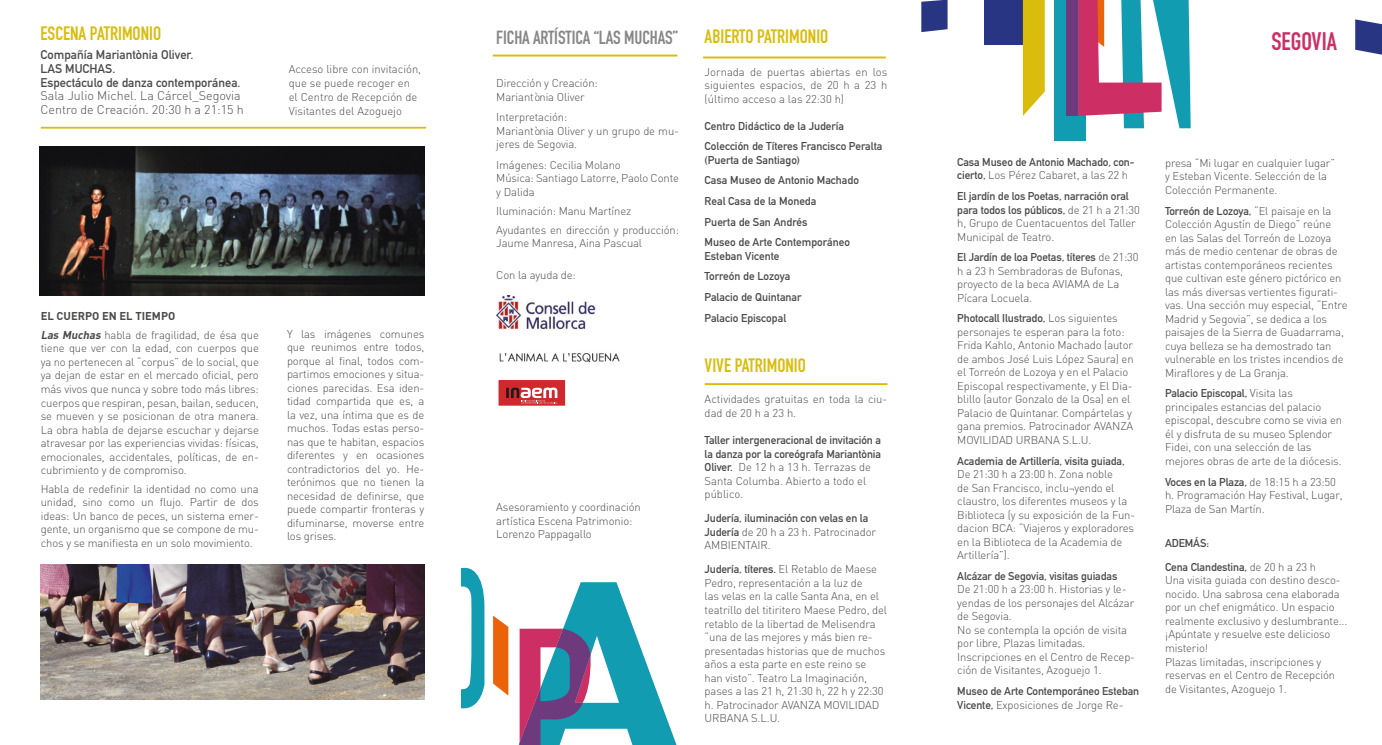
<style>
.page{position:relative;width:1382px;height:745px;background:#fff}
.page>*{position:absolute;margin:0;border:0;box-sizing:border-box;transform-origin:0 0}
.t1{font:25px "DIN Engschrift Std";color:#cd2e63}
.t2{font:19.12px "DIN Engschrift Std";color:#dabc0d}
.t3{font:18.75px "DIN Engschrift Std";letter-spacing:-.005em;color:#878787}
.t4{font:12.5px/13.8px "DIN Mittelschrift Std";color:#4a4a49}
.t5{font:300 12.5px/13.8px "DIN";color:#4a4a49}
.t6{font:300 11.25px/13.5px "DIN";letter-spacing:-.01em;color:#4a4a49}
.t7{font:11.25px/20.6px "DIN Mittelschrift Std";letter-spacing:-.01em;color:#4a4a49}
.s1{font-weight:700}
.s2{font-weight:700;font-style:italic}
.s3{font-family:"DIN Mittelschrift Std";font-weight:400}
.s4{font-family:"DIN";font-weight:300}
</style>
<div class="page">
<svg style="left:921px;top:0;width:26px;height:32px"></svg>
<div style="left:984px;top:0;width:49px;height:45px;background:#283583"></div>
<svg style="left:1023px;top:0;width:22px;height:116px;background:#dec328"></svg>
<div style="left:1054px;top:0;width:32px;height:140px;background:#129cb2"></div>
<div style="left:1066px;top:0;width:12px;height:116px;background:#6f397d"></div>
<svg style="left:1078px;top:0;width:113px;height:128px"></svg>
<svg style="left:1355px;top:19px;width:27px;height:36px"></svg>
<svg style="left:519px;top:582px;width:157px;height:162px"></svg>
<svg style="left:493px;top:615px;width:15px;height:80px"></svg>
<svg style="left:461px;top:567px;width:23px;height:140px"></svg>
<hr style="left:41px;top:127px;width:385px;height:1px;background:#dabc0d">
<img style="left:41px;top:564px;width:383px;height:135px">
<img style="left:40px;top:146px;width:384px;height:149px">
<hr style="left:703px;top:56px;width:183px;height:2px;background:#dabc0d">
<hr style="left:705px;top:383px;width:182px;height:2px;background:#dabc0d">
<hr style="left:493px;top:54px;width:184px;height:2px;background:#dabc0d">
<img style="left:496px;top:295px;width:100px;height:35px">
<img style="left:499px;top:353px;width:121px;height:10px">
<div style="left:498px;top:380px;width:67px;height:25px;background:#cf292d"></div>
<svg style="left:506px;top:387px;width:51px;height:16px"></svg>
<h2 class="t2" style="left:41px;top:22px;width:122px">ESCENA PATRIMONIO</h2>
<p class="t4" style="left:41px;top:48px;width:202px">Compañía Mariantònia Oliver.<br>LAS MUCHAS.<br>Espectáculo de danza contemporánea.</p>
<p class="t5" style="left:41px;top:89px;width:205px">Sala Julio Michel. La Cárcel_Segovia<br>Centro de Creación. 20:30 h a 21:15 h</p>
<p class="t6" style="left:289px;top:62px;width:134px">Acceso libre con invitación, que se puede recoger en el Centro de Recepción de<br>Visitantes del Azoguejo</p>
<p class="t6" style="left:41px;top:306px;width:220px;line-height:18.9px"><span class="s1">EL CUERPO EN EL TIEMPO<br></span><span class="s2">Las Muchas</span> habla de fragilidad, de ésa que</p>
<p class="t6" style="left:41px;top:341px;width:220px;text-align:justify">tiene que ver con la edad, con cuerpos que ya no pertenecen al “corpus” de lo social, que ya dejan de estar en el mercado oficial, pero más vivos que nunca y sobre todo más libres: cuerpos que respiran, pesan, bailan, seducen, se mueven y se posicionan de otra manera.<br>La obra habla de dejarse escuchar y dejarse atravesar por las experiencias vividas: físicas, emocionales, accidentales, políticas, de en&shy;cubrimiento y de compromiso.</p>
<p class="t6" style="left:41px;top:481px;width:220px;text-align:justify">Habla de redefinir la identidad no como una unidad, sino como un flujo. Partir de dos ideas: Un banco de peces, un sistema emer&shy;gente, un organismo que se compone de mu&shy;chos y se manifiesta en un solo movimiento.</p>
<p class="t6" style="left:287px;top:326px;width:139px;text-align:justify">Y las imágenes comunes que reunimos entre todos, porque al final, todos com&shy;partimos emociones y situa&shy;ciones parecidas. Esa iden&shy;tidad compartida que es, a la vez, una íntima que es de muchos. Todas estas perso&shy;nas que te habitan, espacios diferentes y en ocasiones contradictorios del yo. He&shy;terónimos que no tienen la necesidad de definirse, que puede compartir fronteras y difuminarse, moverse entre los grises.</p>
<h3 class="t3" style="left:496px;top:26px;width:183px">FICHA ARTÍSTICA “LAS MUCHAS”</h3>
<p class="t6" style="left:496px;top:76px;width:103px">Dirección y Creación:<br>Mariantònia Oliver</p>
<p class="t6" style="left:496px;top:110px;width:184px">Interpretación:<br>Mariantònia Oliver y un grupo de mu&shy;jeres de Segovia.</p>
<p class="t6" style="left:496px;top:158px;width:184px">Imágenes: Cecilia Molano<br>Música: Santiago Latorre, Paolo Conte y Dalida</p>
<p class="t6" style="left:496px;top:201px;width:184px;line-height:18.8px">Iluminación: Manu Martínez<br>Ayudantes en dirección y producción:</p>
<p class="t6" style="left:496px;top:236px;width:147px">Jaume Manresa, Aina Pascual</p>
<p class="t6" style="left:496px;top:268px;width:81px">Con la ayuda de:</p>
<p class="t6" style="left:496px;top:500px;width:146px">Asesoramiento y coordinación artística Escena Patrimonio:<br>Lorenzo Pappagallo</p>
<h2 class="t2" style="left:705px;top:25px;width:125px">ABIERTO PATRIMONIO</h2>
<p class="t6" style="left:705px;top:65px;width:184px;text-align:justify">Jornada de puertas abiertas en los siguientes espacios, de 20 h a 23 h (último acceso a las 22:30 h)</p>
<p class="t7" style="left:705px;top:115px;width:179px">Centro Didáctico de la Judería<br>Colección de Títeres Francisco Peralta</p>
<p class="t7" style="left:705px;top:149px;width:156px">(Puerta de Santiago)<br>Casa Museo de Antonio Machado<br>Real Casa de la Moneda<br>Puerta de San Andrés<br>Museo de Arte Contemporáneo</p>
<p class="t7" style="left:705px;top:245px;width:98px">Esteban Vicente<br>Torreón de Lozoya<br>Palacio de Quintanar<br>Palacio Episcopal</p>
<h2 class="t2" style="left:705px;top:354px;width:103px">VIVE PATRIMONIO</h2>
<p class="t6" style="left:705px;top:392px;width:184px">Actividades gratuitas en toda la ciu&shy;dad de 20 h a 23 h.</p>
<p class="t7" style="left:705px;top:433px;width:178px;line-height:13.5px">Taller intergeneracional de invitación a la danza por la coreógrafa Mariantònia</p>
<p class="t6" style="left:705px;top:460px;width:168px"><span class="s3">Oliver.</span> De 12 h a 13 h. Terrazas de<br>Santa Columba. Abierto a todo el público.</p>
<p class="t7" style="left:705px;top:507px;width:165px">Judería, iluminación con velas en la</p>
<p class="t6" style="left:705px;top:524px;width:173px"><span class="s3">Judería</span> de 20 h a 23 h. Patrocinador<br>AMBIENTAIR.</p>
<p class="t7" style="left:705px;top:559px;width:174px">Judería, títeres. <span class="s4">El Retablo de Maese</span></p>
<p class="t6" style="left:705px;top:575px;width:184px">Pedro, representación a la luz de<br>las velas en la calle Santa Ana, en el teatrillo del titiritero Maese Pedro, del retablo de la libertad de Melisendra “una de las mejores y más bien re&shy;presentadas historias que de muchos años a esta parte en este reino se han visto”. Teatro La Imaginación, pases a las 21 h, 21:30 h, 22 h y 22:30 h. Patrocinador AVANZA MOVILIDAD URBANA S.L.U.</p>
<h1 class="t1" style="left:1271px;top:26px;width:67px">SEGOVIA</h1>
<p class="t7" style="left:957px;top:152px;width:179px">Casa Museo de Antonio Machado, con-</p>
<p class="t6" style="left:957px;top:168px;width:172px"><span class="s3">cierto,</span> Los Pérez Cabaret, a las 22 h</p>
<p class="t7" style="left:957px;top:189px;width:184px;line-height:13.5px">El jardín de los Poetas, narración oral para todos los públicos, <span class="s4">de 21 h a 21:30</span></p>
<p class="t6" style="left:957px;top:216px;width:180px">h, Grupo de Cuentacuentos del Taller<br>Municipal de Teatro.</p>
<p class="t7" style="left:957px;top:247px;width:183px">El Jardín de loa Poetas, títeres <span class="s4">de 21:30</span></p>
<p class="t6" style="left:957px;top:263px;width:167px">h a 23 h Sembradoras de Bufonas, proyecto de la beca AVIAMA de La<br>Pícara Locuela.</p>
<p class="t7" style="left:957px;top:308px;width:162px">Photocall Ilustrado, <span class="s4">Los siguientes</span></p>
<p class="t6" style="left:957px;top:325px;width:178px">personajes te esperan para la foto:<br>Frida Kahlo, Antonio Machado (autor de ambos José Luis López Saura) en el Torreón de Lozoya y en el Palacio Episcopal respectivamente, y El Dia&shy;blillo (autor Gonzalo de la Osa) en el Palacio de Quintanar. Compártelas y gana premios. Patrocinador AVANZA MOVILIDAD URBANA S.L.U.</p>
<p class="t7" style="left:957px;top:450px;width:169px">Academia de Artillería, visita guiada,</p>
<p class="t6" style="left:957px;top:467px;width:179px">De 21:30 h a 23:00 h. Zona noble<br>de San Francisco, inclu¬yendo el claustro, los diferentes museos y la<br>Biblioteca (y su exposición de la Fun&shy;dacion BCA: “Viajeros y exploradores en la Biblioteca de la Academia de<br>Artillería”).</p>
<p class="t7" style="left:957px;top:565px;width:162px">Alcázar de Segovia, visitas guiadas</p>
<p class="t6" style="left:957px;top:582px;width:179px">De 21:00 h a 23:00 h. Historias y le&shy;yendas de los personajes del Alcázar de Segovia.<br>No se contempla la opción de visita por libre, Plazas limitadas.<br>Inscripciones en el Centro de Recep&shy;ción de Visitantes, Azoguejo 1.</p>
<p class="t7" style="left:957px;top:680px;width:184px">Museo de Arte Contemporáneo Esteban</p>
<p class="t6" style="left:957px;top:697px;width:168px"><span class="s3">Vicente,</span> Exposiciones de Jorge Re-</p>
<p class="t6" style="left:1165px;top:156px;width:172px">presa “Mi lugar en cualquier lugar” y Esteban Vicente. Selección de la<br>Colección Permanente.</p>
<p class="t7" style="left:1165px;top:200px;width:168px">Torreón de Lozoya, <span class="s4">“El paisaje en la</span></p>
<p class="t6" style="left:1165px;top:217px;width:184px">Colección Agustín de Diego” reúne<br>en las Salas del Torreón de Lozoya más de medio centenar de obras de artistas contemporáneos recientes que cultivan este género pictórico en las más diversas vertientes figurati&shy;vas. Una sección muy especial, “Entre Madrid y Segovia”, se dedica a los paisajes de la Sierra de Guadarrama, cuya belleza se ha demostrado tan vulnerable en los tristes incendios de Miraflores y de La Granja.</p>
<p class="t7" style="left:1165px;top:383px;width:129px">Palacio Episcopal, <span class="s4">Visita las</span></p>
<p class="t6" style="left:1165px;top:400px;width:179px">principales estancias del palacio episcopal, descubre como se vivia en él y disfruta de su museo Splendor Fidei, con una selección de las mejores obras de arte de la diócesis.</p>
<p class="t7" style="left:1165px;top:471px;width:172px">Voces en la Plaza, <span class="s4">de 18:15 h a 23:50</span></p>
<p class="t6" style="left:1165px;top:488px;width:179px">h. Programación Hay Festival, Lugar,<br>Plaza de San Martín.</p>
<p class="t7" style="left:1165px;top:530px;width:152px;line-height:24.1px">ADEMÁS:<br>Cena Clandestina, <span class="s4">de 20 h a 23 h</span></p>
<p class="t6" style="left:1165px;top:573px;width:184px">Una visita guiada con destino desco&shy;nocido. Una sabrosa cena elaborada por un chef enigmático. Un espacio realmente exclusivo y deslumbrante... ¡Apúntate y resuelve este delicioso misterio!<br>Plazas limitadas, inscripciones y reservas en el Centro de Recepción de Visitantes, Azoguejo 1.</p>
</div>
